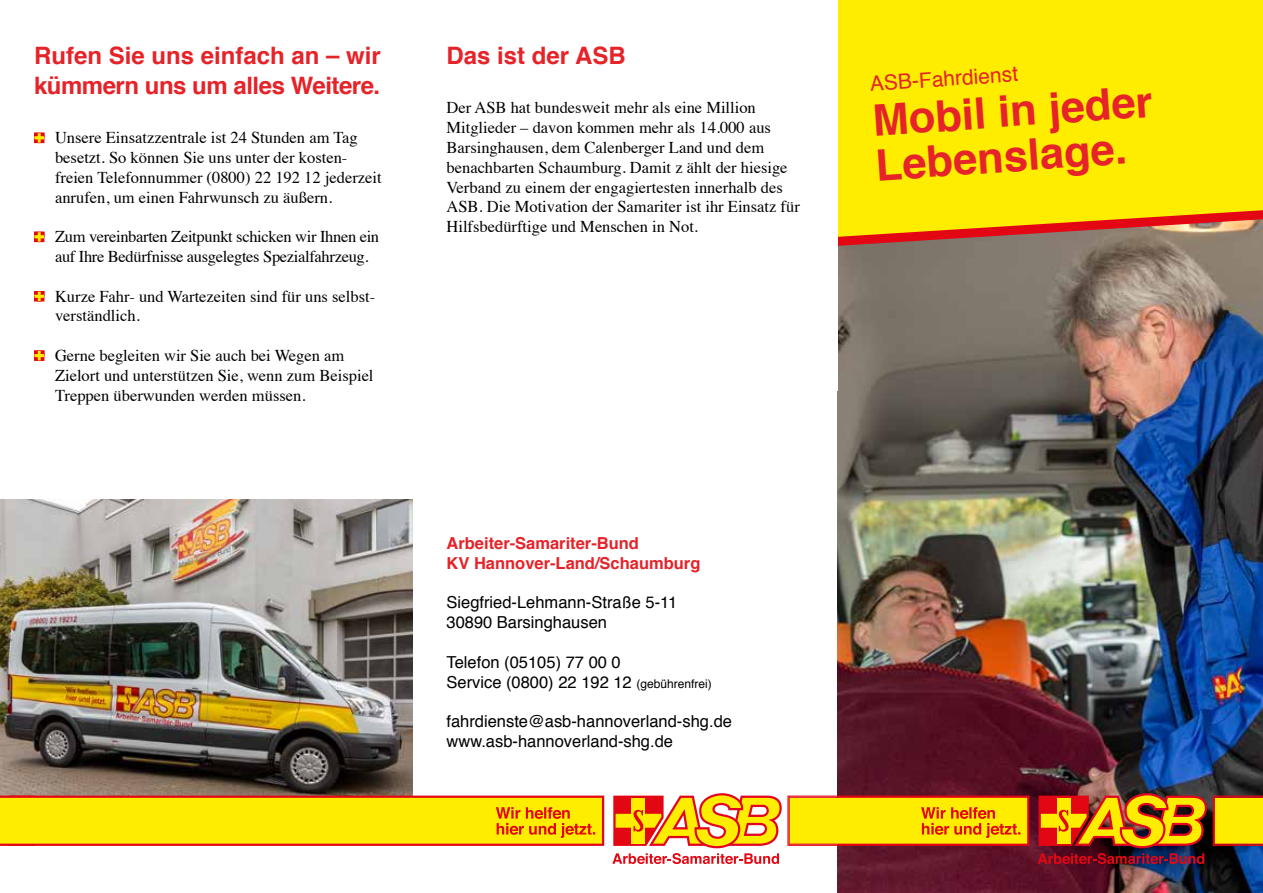
<style>
.page{position:relative;width:1263px;height:893px;background:#fff}
.page>*{position:absolute;margin:0;border:0;box-sizing:border-box;transform-origin:0 0}
.t1{font:700 43.5px/45px "Helvetica";color:#e52329}
.t2{font:700 24px/29.7px "Helvetica";letter-spacing:-.02em;color:#e52329}
.t3{font:700 24px "Helvetica";color:#e52329}
.t4{font:21px "Helvetica";color:#e52329}
.t5{font:16.5px/19.8px "Times";color:#000}
.t6{font:16.5px/19.8px "Helvetica";color:#000}
.t7{font:16.5px/19.8px "Times";letter-spacing:-.02em;color:#000}
.t8{font:700 16.5px/19.8px "Helvetica";color:#e52329}
.s1{font-size:12px}
</style>
<div class="page">
<svg style="left:34px;top:133px;width:10px;height:10px"></svg>
<svg style="left:34px;top:232px;width:10px;height:10px"></svg>
<svg style="left:34px;top:291px;width:10px;height:11px"></svg>
<svg style="left:34px;top:350px;width:10px;height:11px"></svg>
<img style="left:838px;top:251px;width:425px;height:642px">
<img style="left:0;top:500px;width:412px;height:296px">
<svg style="left:838px;top:0;width:425px;height:251px;background:#f5dc09"></svg>
<img style="left:1038px;top:793px;width:169px;height:71px">
<svg style="left:1213px;top:796px;width:50px;height:50px;background:#f8d102"></svg>
<svg style="left:612px;top:793px;width:417px;height:71px"></svg>
<svg style="left:0;top:796px;width:604px;height:50px;background:#fbd202"></svg>
<h2 class="t2" style="left:34px;top:41px;width:348px">Rufen Sie uns einfach an – wir kümmern uns um alles Weitere.</h2>
<p class="t5" style="left:55px;top:126px;width:328px">Unsere Einsatzzentrale ist 24 Stunden am Tag besetzt. So können Sie uns unter der kosten&shy;freien Telefonnummer (0800) 22 192 12 jederzeit anrufen, um einen Fahrwunsch zu äußern.</p>
<p class="t7" style="left:55px;top:225px;width:326px">Zum vereinbarten Zeitpunkt schicken wir Ihnen ein auf Ihre Bedürfnisse ausgelegtes Spezialfahrzeug.</p>
<p class="t5" style="left:55px;top:285px;width:322px">Kurze Fahr- und Wartezeiten sind für uns selbst&shy;verständlich.</p>
<p class="t5" style="left:55px;top:344px;width:320px">Gerne begleiten wir Sie auch bei Wegen am<br>Zielort und unterstützen Sie, wenn zum Beispiel<br>Treppen überwunden werden müssen.</p>
<h2 class="t3" style="left:446px;top:36px;width:181px">Das ist der ASB</h2>
<p class="t5" style="left:446px;top:97px;width:355px">Der ASB hat bundesweit mehr als eine Million Mitglieder – davon kommen mehr als 14.000 aus Barsinghausen, dem Calenberger Land und dem benachbarten Schaumburg. Damit z ählt der hiesige Verband zu einem der engagiertesten innerhalb des ASB. Die Motivation der Samariter ist ihr Einsatz für Hilfsbedürftige und Menschen in Not.</p>
<p class="t8" style="left:446px;top:534px;width:255px">Arbeiter-Samariter-Bund<br>KV Hannover-Land/Schaumburg</p>
<p class="t6" style="left:446px;top:593px;width:232px">Siegfried-Lehmann-Straße 5-11<br>30890 Barsinghausen</p>
<p class="t6" style="left:446px;top:653px;width:267px">Telefon (05105) 77 00 0<br>Service (0800) 22 192 12 <span class="s1">(gebührenfrei)</span></p>
<p class="t6" style="left:446px;top:712px;width:287px">fahrdienste@asb-hannoverland-shg.de www.asb-hannoverland-shg.de</p>
<p class="t4" style="left:869px;top:68px;width:150px;rotate:-4deg">ASB-Fahrdienst</p>
<h1 class="t1" style="left:871px;top:99px;width:282px;rotate:-4deg">Mobil in jeder<br>Lebenslage.</h1>
</div>
